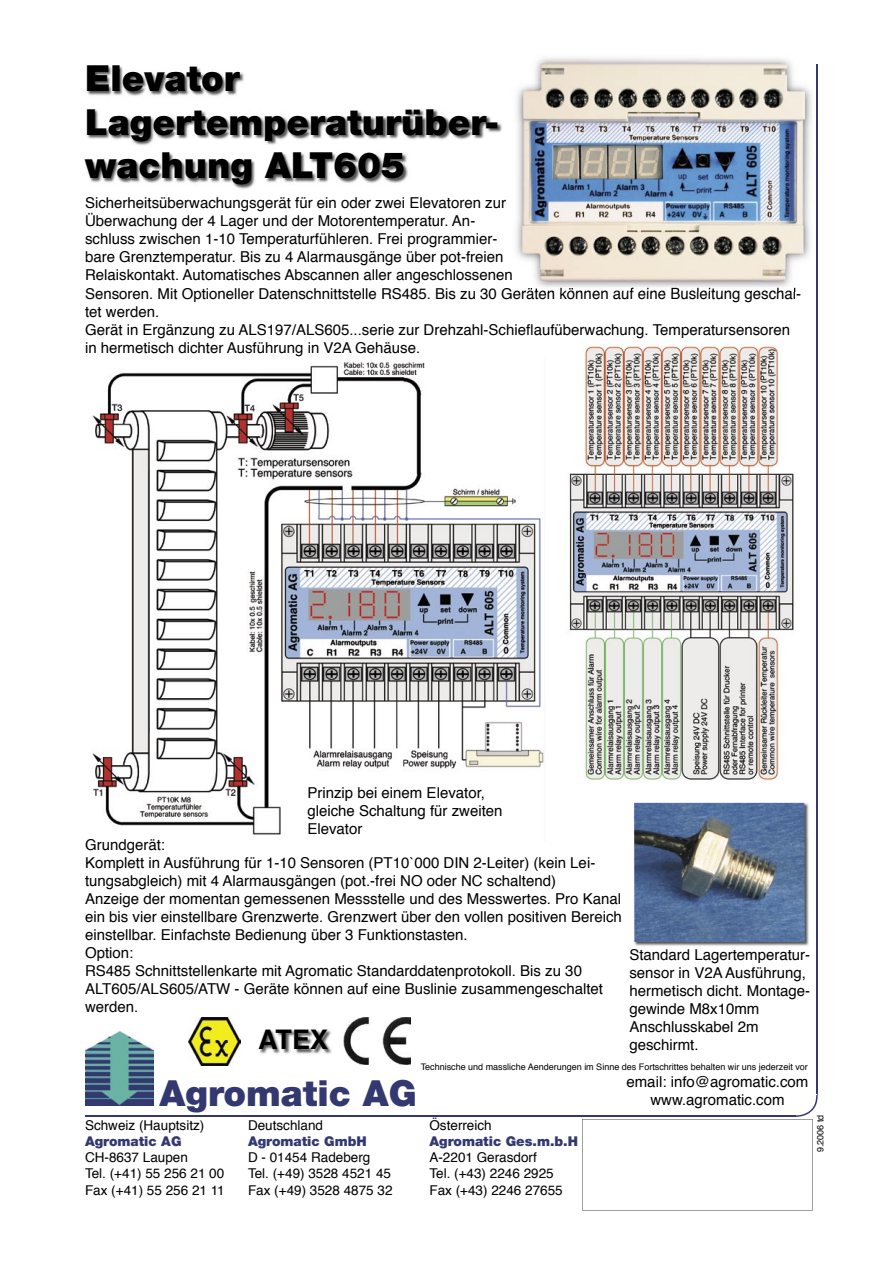
<style>
.page{position:relative;width:893px;height:1263px;background:#fff}
.page>*{position:absolute;margin:0;border:0;box-sizing:border-box;transform-origin:0 0}
.t1{font:900 36px/43.2px "Helvetica Neue";color:#000}
.t2{font:900 36px "Helvetica Neue";color:#333970}
.t3{font:700 27px "Helvetica";color:#000}
.t4{font:15px/18px "Helvetica";color:#000}
.t5{font:13.5px/16.2px "Helvetica";color:#000}
.t6{font:900 13.5px "Helvetica Neue";color:#333970}
.t7{font:9px "Helvetica";color:#000}
.s1{font-family:"Helvetica Neue"}
</style>
<div class="page">
<hr style="left:85px;top:1115px;width:710px;height:2px;background:#333970">
<hr style="left:816px;top:64px;width:2px;height:1029px;background:#333970">
<img style="left:85px;top:1032px;width:68px;height:74px">
<svg style="left:582px;top:1093px;width:236px;height:117px"></svg>
<img style="left:85px;top:66px;width:417px;height:123px">
<img style="left:92px;top:361px;width:452px;height:474px">
<img style="left:569px;top:344px;width:225px;height:437px">
<img style="left:634px;top:802px;width:175px;height:144px">
<img style="left:634px;top:803px;width:171px;height:139px">
<img style="left:516px;top:58px;width:296px;height:230px">
<img style="left:515px;top:288px;width:281px;height:3px">
<img style="left:523px;top:64px;width:281px;height:216px">
<img style="left:344px;top:1017px;width:66px;height:47px">
<img style="left:189px;top:1017px;width:52px;height:49px">
<img style="left:259px;top:1030px;width:73px;height:24px">
<h1 class="t1" style="left:85px;top:57px;width:415px">Elevator<br>Lagertemperaturüber&shy;wachung ALT605</h1>
<p class="t4" style="left:85px;top:193px;width:429px">Sicherheitsüberwachungsgerät für ein oder zwei Elevatoren zur <span class="s1">Ü</span>berwachung der 4 Lager und der Motorentemperatur. An&shy;schluss zwischen 1-10 Temperaturfühleren. Frei programmier&shy;bare Grenztemperatur. Bis zu 4 Alarmausgänge über pot-freien Relaiskontakt. Automatisches Abscannen aller angeschlossenen</p>
<p class="t4" style="left:85px;top:320px;width:707px">Gerät in Ergänzung zu ALS197/ALS605...serie zur Drehzahl-Schieflaufüberwachung. Temperatursensoren in hermetisch dichter Ausführung in V2A Gehäuse.</p>
<p class="t4" style="left:85px;top:284px;width:718px">Sensoren. Mit Optioneller Datenschnittstelle RS485. Bis zu 30 Geräten können auf eine Busleitung geschal&shy;tet werden.</p>
<p class="t4" style="left:307px;top:783px;width:197px">Prinzip bei einem Elevator, gleiche Schaltung für zweiten<br>Elevator</p>
<p class="t4" style="left:85px;top:836px;width:538px">Grundgerät:<br>Komplett in Ausführung für 1-10 Sensoren (PT10`000 DIN 2-Leiter) (kein Lei&shy;tungsabgleich) mit 4 Alarmausgängen (pot.-frei NO oder NC schaltend)<br>Anzeige der momentan gemessenen Messstelle und des Messwertes. Pro Kanal ein bis vier einstellbare Grenzwerte. Grenzwert über den vollen positiven Bereich einstellbar. Einfachste Bedienung über 3 Funktionstasten.<br>Option:<br>RS485 Schnittstellenkarte mit Agromatic Standarddatenprotokoll. Bis zu 30<br>ALT605/ALS605/ATW - Geräte können auf eine Buslinie zusammengeschaltet werden.</p>
<h2 class="t3" style="left:258px;top:1015px;width:72px">ATEX</h2>
<p class="t4" style="left:629px;top:945px;width:182px">Standard Lagertemperatur&shy;sensor in V2A Ausführung, hermetisch dicht. Montage&shy;gewinde M8x10mm<br>Anschlusskabel 2m geschirmt.</p>
<p class="t7" style="left:421px;top:1059px;width:389px">Technische und massliche Aenderungen im Sinne des Fortschrittes behalten wir uns jederzeit vor</p>
<h1 class="t2" style="left:159px;top:1071px;width:259px">Agromatic AG</h1>
<p class="t4" style="left:626px;top:1072px;width:183px;text-align:center">email: info@agromatic.com www.agromatic.com</p>
<p class="t5" style="left:85px;top:1116px;width:121px">Schweiz (Hauptsitz)</p>
<p class="t6" style="left:85px;top:1133px;width:98px">Agromatic AG</p>
<p class="t5" style="left:85px;top:1149px;width:141px">CH-8637 Laupen<br>Tel. (+41) 55 256 21 00<br>Fax (+41) 55 256 21 11</p>
<p class="t5" style="left:248px;top:1116px;width:77px">Deutschland</p>
<p class="t6" style="left:248px;top:1133px;width:120px">Agromatic GmbH</p>
<p class="t5" style="left:248px;top:1149px;width:146px">D - 01454 Radeberg<br>Tel. (+49) 3528 4521 45<br>Fax (+49) 3528 4875 32</p>
<p class="t5" style="left:429px;top:1116px;width:64px">Österreich</p>
<p class="t6" style="left:429px;top:1133px;width:150px">Agromatic Ges.m.b.H</p>
<p class="t5" style="left:429px;top:1149px;width:135px">A-2201 Gerasdorf<br>Tel. (+43) 2246 2925<br>Fax (+43) 2246 27655</p>
<p class="t7" style="left:812px;top:1152px;width:39px;rotate:-90deg">9.2006 td</p>
</div>
